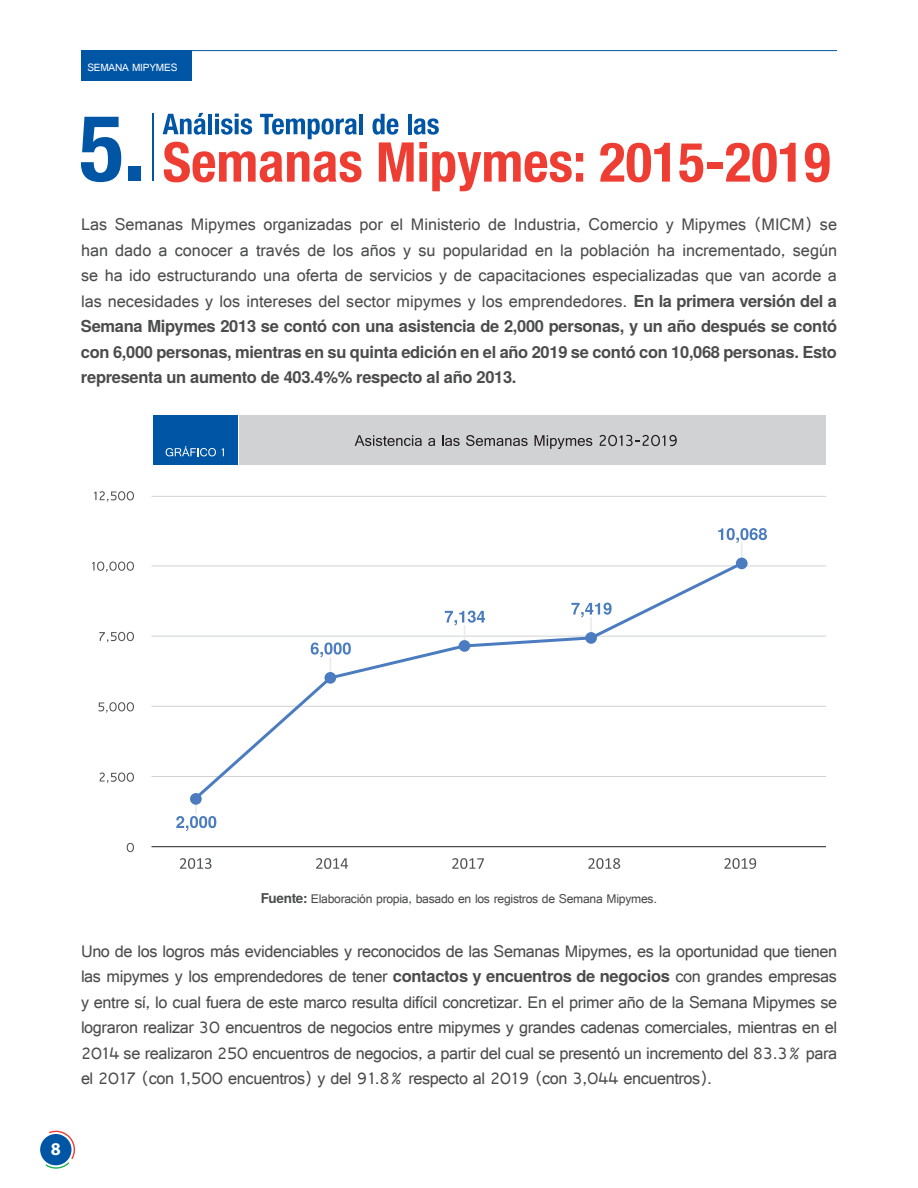
<style>
.page{position:relative;width:918px;height:1188px;background:#fff}
.page>*{position:absolute;margin:0;border:0;box-sizing:border-box;transform-origin:0 0}
.t1{font:18px/25.5px "Raavi";letter-spacing:-.01em;color:#4b4c4d;text-align:justify}
.t2{font:700 18px "Myriad Pro";color:#fff}
.t3{font:700 16.5px/25.5px "Te X Gyre Heros";letter-spacing:-.02em;color:#4b4c4d;text-align:justify}
.t4{font:13.5px "Raavi";letter-spacing:-.02em;color:#4b4c4d}
.t5{font:11.25px "Raavi";letter-spacing:-.02em;color:#fff}
.s1{font-family:"Te X Gyre Heros";font-weight:700;font-size:16.5px}
.s2{font-family:"Te X Gyre Heros";font-weight:700}
</style>
<div class="page">
<hr style="left:180px;top:50px;width:657px;height:1px;background:#0155a5">
<div style="left:40px;top:1134px;width:31px;height:31px;background:#0155a5;border-radius:50%"></div>
<svg style="left:46px;top:1131px;width:29px;height:38px"></svg>
<div style="left:81px;top:50px;width:111px;height:31px;background:#0155a5"></div>
<hr style="left:359px;top:114px;width:4px;height:20px;background:#0155a5">
<svg style="left:373px;top:114px;width:25px;height:21px"></svg>
<hr style="left:408px;top:114px;width:3px;height:20px;background:#0155a5">
<svg style="left:414px;top:118px;width:25px;height:17px"></svg>
<svg style="left:81px;top:117px;width:40px;height:65px"></svg>
<div style="left:129px;top:166px;width:12px;height:15px;background:#0155a5"></div>
<svg style="left:163px;top:113px;width:199px;height:69px"></svg>
<svg style="left:379px;top:142px;width:204px;height:49px"></svg>
<svg style="left:600px;top:143px;width:70px;height:39px"></svg>
<svg style="left:679px;top:144px;width:24px;height:38px"></svg>
<div style="left:707px;top:163px;width:16px;height:6px;background:#ee3e34"></div>
<svg style="left:726px;top:143px;width:70px;height:39px"></svg>
<svg style="left:805px;top:143px;width:25px;height:39px"></svg>
<hr style="left:152px;top:113px;width:2px;height:68px;background:#0155a5">
<div style="left:239px;top:416px;width:587px;height:49px;background:#d1d2d4"></div>
<svg style="left:355px;top:435px;width:67px;height:11px"></svg>
<svg style="left:428px;top:438px;width:7px;height:8px"></svg>
<svg style="left:442px;top:435px;width:18px;height:11px"></svg>
<svg style="left:466px;top:435px;width:62px;height:11px"></svg>
<svg style="left:535px;top:435px;width:57px;height:14px"></svg>
<svg style="left:600px;top:435px;width:77px;height:11px"></svg>
<div style="left:153px;top:416px;width:84px;height:49px;background:#0155a5"></div>
<svg style="left:166px;top:446px;width:58px;height:10px"></svg>
<hr style="left:151px;top:846px;width:675px;height:1px;background:#231f20">
<hr style="left:151px;top:776px;width:675px;height:1px;background:#d1d2d4">
<hr style="left:151px;top:706px;width:675px;height:1px;background:#d1d2d4">
<hr style="left:151px;top:636px;width:675px;height:1px;background:#d1d2d4">
<hr style="left:151px;top:566px;width:675px;height:1px;background:#d1d2d4">
<hr style="left:151px;top:496px;width:675px;height:1px;background:#d1d2d4">
<svg style="left:190px;top:563px;width:556px;height:239px"></svg>
<div style="left:325px;top:672px;width:11px;height:12px;background:#4b7cbf;border-radius:50%"></div>
<div style="left:459px;top:640px;width:11px;height:12px;background:#4b7cbf;border-radius:50%"></div>
<div style="left:585px;top:632px;width:12px;height:12px;background:#4b7cbf;border-radius:50%"></div>
<div style="left:736px;top:558px;width:12px;height:11px;background:#4b7cbf;border-radius:50%"></div>
<svg style="left:305px;top:637px;width:50px;height:41px"></svg>
<hr style="left:195px;top:794px;width:2px;height:20px;background:#e8ebe8">
<div style="left:190px;top:793px;width:12px;height:12px;background:#4b7cbf;border-radius:50%"></div>
<svg style="left:176px;top:816px;width:40px;height:15px"></svg>
<svg style="left:441px;top:599px;width:47px;height:47px"></svg>
<svg style="left:567px;top:591px;width:49px;height:31px"></svg>
<svg style="left:718px;top:528px;width:49px;height:35px"></svg>
<svg style="left:127px;top:843px;width:7px;height:9px"></svg>
<svg style="left:100px;top:773px;width:34px;height:10px"></svg>
<svg style="left:99px;top:702px;width:35px;height:11px"></svg>
<svg style="left:99px;top:632px;width:35px;height:11px"></svg>
<svg style="left:92px;top:562px;width:42px;height:10px"></svg>
<svg style="left:94px;top:491px;width:40px;height:11px"></svg>
<svg style="left:316px;top:858px;width:32px;height:11px"></svg>
<svg style="left:180px;top:858px;width:31px;height:11px"></svg>
<svg style="left:452px;top:858px;width:32px;height:11px"></svg>
<svg style="left:588px;top:858px;width:32px;height:11px"></svg>
<svg style="left:724px;top:858px;width:32px;height:11px"></svg>
<p class="t5" style="left:87px;top:61px;width:92px">SEMANA MIPYMES</p>
<p class="t1" style="left:81px;top:211px;width:758px">Las Semanas Mipymes organizadas por el Ministerio de Industria, Comercio y Mipymes (MICM) se han dado a conocer a través de los años y su popularidad en la población ha incrementado, según se ha ido estructurando una oferta de servicios y de capacitaciones especializadas que van acorde a las necesidades y los intereses del sector mipymes y los emprendedores. <span class="s1">En la primera versión del a</span></p>
<p class="t3" style="left:81px;top:313px;width:758px">Semana Mipymes 2013 se contó con una asistencia de 2,000 personas, y un año después se contó con 6,000 personas, mientras en su quinta edición en el año 2019 se contó con 10,068 personas. Esto representa un aumento de 403.4%% respecto al año 2013.</p>
<p class="t4" style="left:261px;top:891px;width:398px"><span class="s2">Fuente:</span> Elaboración propia, basado en los registros de Semana Mipymes.</p>
<p class="t1" style="left:81px;top:938px;width:758px">Uno de los logros más evidenciables y reconocidos de las Semanas Mipymes, es la oportunidad que tienen las mipymes y los emprendedores de tener <span class="s1">contactos y encuentros de negocios</span> con grandes empresas y entre sí, lo cual fuera de este marco resulta difícil concretizar. En el primer año de la Semana Mipymes se lograron realizar 30 encuentros de negocios entre mipymes y grandes cadenas comerciales, mientras en el 2014 se realizaron 250 encuentros de negocios, a partir del cual se presentó un incremento del 83.3% para el 2017 (con 1,500 encuentros) y del 91.8% respecto al 2019 (con 3,044 encuentros).</p>
<p class="t2" style="left:51px;top:1137px;width:11px">8</p>
</div>
